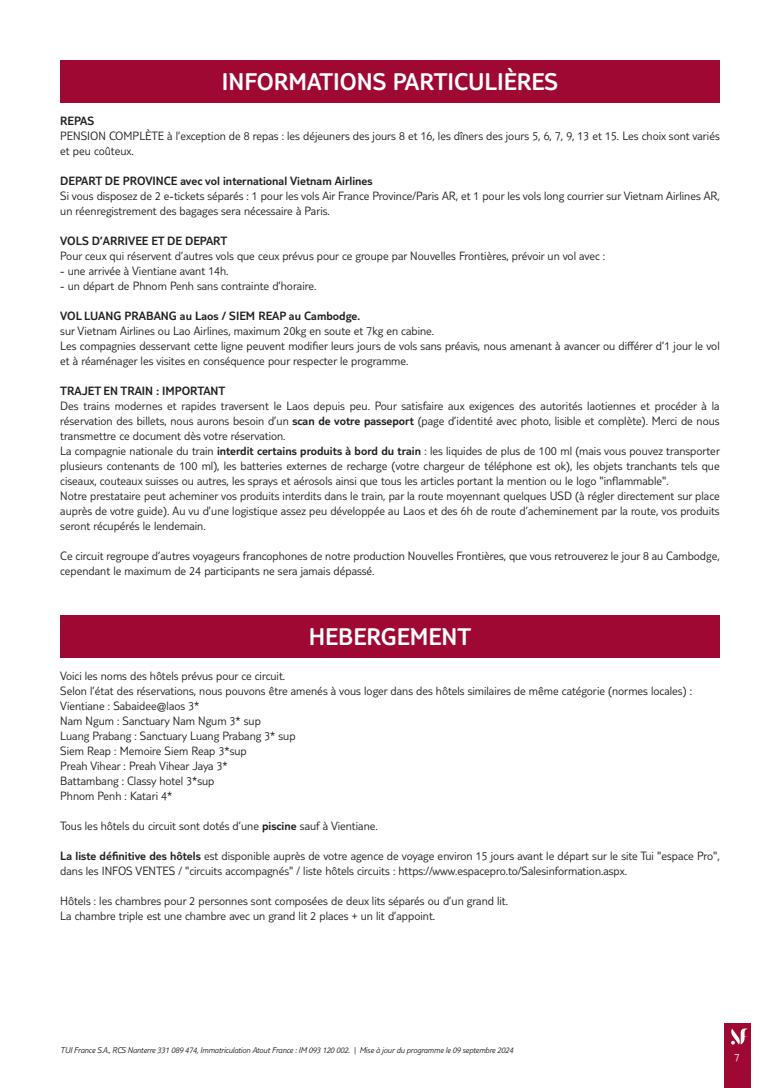
<style>
.page{position:relative;width:780px;height:1088px;background:#fff}
.page>*{position:absolute;margin:0;border:0;box-sizing:border-box;transform-origin:0 0}
.t1{font:300 25px "TUI Type";color:#fff}
.t2{font:300 12.5px/15px "TUI Type";color:#231f20}
.t3{font:300 12.5px "TUI Type";color:#231f20}
.t4{font:300 11.25px "TUI Type";color:#fff}
.t5{font:italic 300 8.75px "TUI Type";letter-spacing:-.02em;color:#231f20}
.s1{font-style:inherit}
</style>
<div class="page">
<div style="left:724px;top:1023px;width:26px;height:65px;background:#9e0832"></div>
<svg style="left:731px;top:1028px;width:17px;height:16px"></svg>
<div style="left:60px;top:60px;width:659px;height:43px;background:#9e0832"></div>
<div style="left:60px;top:615px;width:659px;height:43px;background:#9e0832"></div>
<h1 class="t1" style="left:222px;top:67px;width:337px">INFORMATIONS PARTICULIÈRES</h1>
<p class="t3" style="left:60px;top:113px;width:35px">REPAS</p>
<p class="t2" style="left:60px;top:128px;width:661px">PENSION COMPLÈTE à l’exception de 8 repas : les déjeuners des jours 8 et 16, les dîners des jours 5, 6, 7, 9, 13 et 15. Les choix sont variés et peu coûteux.</p>
<p class="t3" style="left:60px;top:173px;width:314px">DEPART DE PROVINCE avec vol international Vietnam Airlines</p>
<p class="t2" style="left:60px;top:188px;width:661px">Si vous disposez de 2 e-tickets séparés : 1 pour les vols Air France Province/Paris AR, et 1 pour les vols long courrier sur Vietnam Airlines AR, un réenregistrement des bagages sera nécessaire à Paris.</p>
<p class="t3" style="left:60px;top:233px;width:168px">VOLS D’ARRIVEE ET DE DEPART</p>
<p class="t2" style="left:60px;top:248px;width:546px">Pour ceux qui réservent d’autres vols que ceux prévus pour ce groupe par Nouvelles Frontières, prévoir un vol avec :</p>
<p class="t2" style="left:60px;top:263px;width:170px">- une arrivée à Vientiane avant 14h.</p>
<p class="t2" style="left:60px;top:278px;width:257px">- un départ de Phnom Penh sans contrainte d’horaire.</p>
<p class="t3" style="left:60px;top:308px;width:301px">VOL LUANG PRABANG au Laos / SIEM REAP au Cambodge.</p>
<p class="t2" style="left:60px;top:323px;width:661px">sur Vietnam Airlines ou Lao Airlines, maximum 20kg en soute et 7kg en cabine.<br>Les compagnies desservant cette ligne peuvent modifier leurs jours de vols sans préavis, nous amenant à avancer ou différer d’1 jour le vol et à réaménager les visites en conséquence pour respecter le programme.</p>
<p class="t3" style="left:60px;top:383px;width:167px">TRAJET EN TRAIN : IMPORTANT</p>
<p class="t2" style="left:60px;top:398px;width:661px">Des trains modernes et rapides traversent le Laos depuis peu. Pour satisfaire aux exigences des autorités laotiennes et procéder à la réservation des billets, nous aurons besoin d’un <span class="s1">scan de votre passeport</span> (page d’identité avec photo, lisible et complète). Merci de nous transmettre ce document dès votre réservation.<br>La compagnie nationale du train <span class="s1">interdit certains produits à bord du train</span> : les liquides de plus de 100 ml (mais vous pouvez transporter plusieurs contenants de 100 ml), les batteries externes de recharge (votre chargeur de téléphone est ok), les objets tranchants tels que ciseaux, couteaux suisses ou autres, les sprays et aérosols ainsi que tous les articles portant la mention ou le logo "inflammable".<br>Notre prestataire peut acheminer vos produits interdits dans le train, par la route moyennant quelques USD (à régler directement sur place auprès de votre guide). Au vu d’une logistique assez peu développée au Laos et des 6h de route d’acheminement par la route, vos produits seront récupérés le lendemain.</p>
<p class="t2" style="left:60px;top:548px;width:661px">Ce circuit regroupe d’autres voyageurs francophones de notre production Nouvelles Frontières, que vous retrouverez le jour 8 au Cambodge, cependant le maximum de 24 participants ne sera jamais dépassé.</p>
<h1 class="t1" style="left:309px;top:622px;width:164px">HEBERGEMENT</h1>
<p class="t2" style="left:60px;top:668px;width:633px">Voici les noms des hôtels prévus pour ce circuit.<br>Selon l’état des réservations, nous pouvons être amenés à vous loger dans des hôtels similaires de même catégorie (normes locales) :<br>Vientiane : Sabaidee@laos 3*<br>Nam Ngum : Sanctuary Nam Ngum 3* sup<br>Luang Prabang : Sanctuary Luang Prabang 3* sup<br>Siem Reap : Memoire Siem Reap 3*sup<br>Preah Vihear : Preah Vihear Jaya 3*<br>Battambang : Classy hotel 3*sup<br>Phnom Penh : Katari 4*</p>
<p class="t2" style="left:60px;top:818px;width:319px">Tous les hôtels du circuit sont dotés d’une <span class="s1">piscine</span> sauf à Vientiane.</p>
<p class="t2" style="left:60px;top:848px;width:661px"><span class="s1">La liste définitive des hôtels</span> est disponible auprès de votre agence de voyage environ 15 jours avant le départ sur le site Tui "espace Pro", dans les INFOS VENTES / "circuits accompagnés" / liste hôtels circuits : https://www.espacepro.to/Salesinformation.aspx.</p>
<p class="t2" style="left:60px;top:893px;width:449px">Hôtels : les chambres pour 2 personnes sont composées de deux lits séparés ou d’un grand lit.<br>La chambre triple est une chambre avec un grand lit 2 places + un lit d’appoint.</p>
<p class="t5" style="left:60px;top:1045px;width:454px">TUI France S.A., RCS Nanterre 331 089 474, Immatriculation Atout France : IM 093 120 002. | Mise à jour du programme le 09 septembre 2024</p>
<p class="t4" style="left:734px;top:1050px;width:7px">7</p>
</div>
